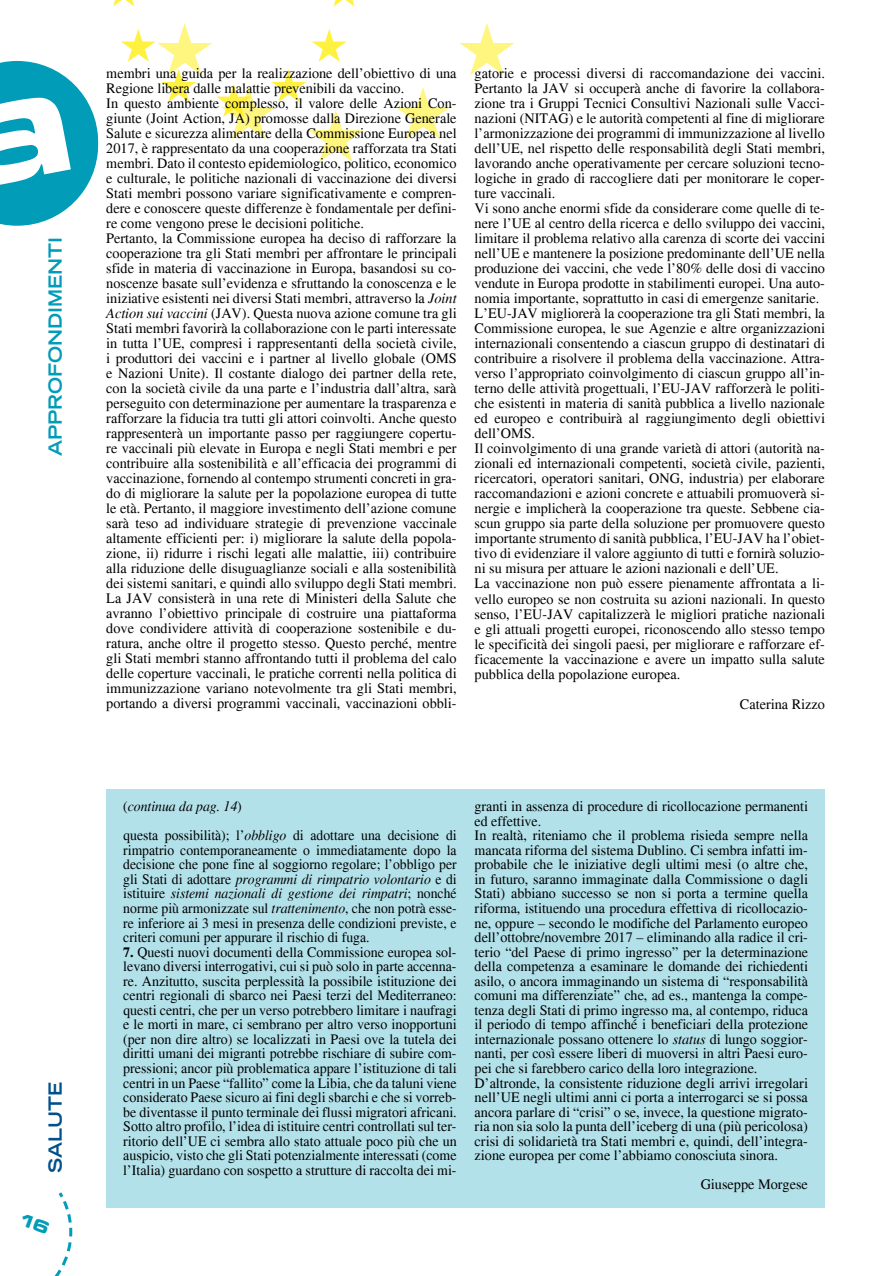
<style>
.page{position:relative;width:893px;height:1276px;background:#fff}
.page>*{position:absolute;margin:0;border:0;box-sizing:border-box;transform-origin:0 0}
.t1{font:700 expanded 18px "Trade Gothic LH";color:#009cb8}
.t2{font:700 expanded 18px "Trade Gothic LH";color:#00508c}
.t3{font:14.25px/15px "Times";color:#000}
.t4{font:14.25px/14.5px "Times";color:#000;scale:.96 1}
.s1{font-style:italic}
.s2{font-weight:700}
</style>
<div class="page">
<svg style="left:459px;top:23px;width:55px;height:52px"></svg>
<svg style="left:395px;top:87px;width:55px;height:52px"></svg>
<svg style="left:333px;top:0;width:22px;height:7px"></svg>
<svg style="left:121px;top:23px;width:242px;height:139px"></svg>
<svg style="left:113px;top:0;width:22px;height:7px"></svg>
<svg style="left:0;top:61px;width:98px;height:165px"></svg>
<div style="left:106px;top:789px;width:719px;height:419px;background:#b3e1ea"></div>
<svg style="left:54px;top:1192px;width:19px;height:84px"></svg>
<p class="t1" style="left:49px;top:456px;width:220px;rotate:-90deg">APPROFONDIMENTI</p>
<p class="t2" style="left:49px;top:1172px;width:92px;rotate:-90deg">SALUTE</p>
<p class="t3" style="left:106px;top:66px;width:352px">membri una guida per la realizzazione dell’obiettivo di una Regione libera dalle malattie prevenibili da vaccino.<br>In questo ambiente complesso, il valore delle Azioni Con&shy;giunte (Joint Action, JA) promosse dalla Direzione Generale Salute e sicurezza alimentare della Commissione Europea nel 2017, è rappresentato da una cooperazione rafforzata tra Stati membri. Dato il contesto epidemiologico, politico, economico e culturale, le politiche nazionali di vaccinazione dei diversi Stati membri possono variare significativamente e compren&shy;dere e conoscere queste differenze è fondamentale per defini&shy;re come vengono prese le decisioni politiche.<br>Pertanto, la Commissione europea ha deciso di rafforzare la cooperazione tra gli Stati membri per affrontare le principali sfide in materia di vaccinazione in Europa, basandosi su co&shy;noscenze basate sull’evidenza e sfruttando la conoscenza e le iniziative esistenti nei diversi Stati membri, attraverso la <span class="s1">Joint Action sui vaccini</span> (JAV). Questa nuova azione comune tra gli Stati membri favorirà la collaborazione con le parti interessate in tutta l’UE, compresi i rappresentanti della società civile, i produttori dei vaccini e i partner al livello globale (OMS e Nazioni Unite). Il costante dialogo dei partner della rete, con la società civile da una parte e l’industria dall’altra, sarà perseguito con determinazione per aumentare la trasparenza e rafforzare la fiducia tra tutti gli attori coinvolti. Anche questo rappresenterà un importante passo per raggiungere copertu&shy;re vaccinali più elevate in Europa e negli Stati membri e per contribuire alla sostenibilità e all’efficacia dei programmi di vaccinazione, fornendo al contempo strumenti concreti in gra&shy;do di migliorare la salute per la popolazione europea di tutte le età. Pertanto, il maggiore investimento dell’azione comune sarà teso ad individuare strategie di prevenzione vaccinale altamente efficienti per: i) migliorare la salute della popola&shy;zione, ii) ridurre i rischi legati alle malattie, iii) contribuire alla riduzione delle disuguaglianze sociali e alla sostenibilità dei sistemi sanitari, e quindi allo sviluppo degli Stati membri.<br>La JAV consisterà in una rete di Ministeri della Salute che avranno l’obiettivo principale di costruire una piattaforma dove condividere attività di cooperazione sostenibile e du&shy;ratura, anche oltre il progetto stesso. Questo perché, mentre gli Stati membri stanno affrontando tutti il problema del calo delle coperture vaccinali, le pratiche correnti nella politica di immunizzazione variano notevolmente tra gli Stati membri, portando a diversi programmi vaccinali, vaccinazioni obbli-</p>
<p class="t3" style="left:475px;top:66px;width:352px">gatorie e processi diversi di raccomandazione dei vaccini.<br>Pertanto la JAV si occuperà anche di favorire la collabora&shy;zione tra i Gruppi Tecnici Consultivi Nazionali sulle Vacci&shy;nazioni (NITAG) e le autorità competenti al fine di migliorare l’armonizzazione dei programmi di immunizzazione al livello dell’UE, nel rispetto delle responsabilità degli Stati membri, lavorando anche operativamente per cercare soluzioni tecno&shy;logiche in grado di raccogliere dati per monitorare le coper&shy;ture vaccinali.<br>Vi sono anche enormi sfide da considerare come quelle di te&shy;nere l’UE al centro della ricerca e dello sviluppo dei vaccini, limitare il problema relativo alla carenza di scorte dei vaccini nell’UE e mantenere la posizione predominante dell’UE nella produzione dei vaccini, che vede l’80% delle dosi di vaccino vendute in Europa prodotte in stabilimenti europei. Una auto&shy;nomia importante, soprattutto in casi di emergenze sanitarie.<br>L’EU-JAV migliorerà la cooperazione tra gli Stati membri, la Commissione europea, le sue Agenzie e altre organizzazioni internazionali consentendo a ciascun gruppo di destinatari di contribuire a risolvere il problema della vaccinazione. Attra&shy;verso l’appropriato coinvolgimento di ciascun gruppo all’in&shy;terno delle attività progettuali, l’EU-JAV rafforzerà le politi&shy;che esistenti in materia di sanità pubblica a livello nazionale ed europeo e contribuirà al raggiungimento degli obiettivi dell’OMS.<br>Il coinvolgimento di una grande varietà di attori (autorità na&shy;zionali ed internazionali competenti, società civile, pazienti, ricercatori, operatori sanitari, ONG, industria) per elaborare raccomandazioni e azioni concrete e attuabili promuoverà si&shy;nergie e implicherà la cooperazione tra queste. Sebbene cia&shy;scun gruppo sia parte della soluzione per promuovere questo importante strumento di sanità pubblica, l’EU-JAV ha l’obiet&shy;tivo di evidenziare il valore aggiunto di tutti e fornirà soluzio&shy;ni su misura per attuare le azioni nazionali e dell’UE.<br>La vaccinazione non può essere pienamente affrontata a li&shy;vello europeo se non costruita su azioni nazionali. In questo senso, l’EU-JAV capitalizzerà le migliori pratiche nazionali e gli attuali progetti europei, riconoscendo allo stesso tempo le specificità dei singoli paesi, per migliorare e rafforzare ef&shy;ficacemente la vaccinazione e avere un impatto sulla salute pubblica della popolazione europea.</p>
<p class="t3" style="left:740px;top:696px;width:87px">Caterina Rizzo</p>
<p class="t4" style="left:123px;top:791px;width:349px;line-height:29.1px">(<span class="s1">continua da pag. 14</span>)<br>questa possibilità); l’<span class="s1">obbligo</span> di adottare una decisione di</p>
<p class="t4" style="left:123px;top:842px;width:349px;text-align:justify">rimpatrio contemporaneamente o immediatamente dopo la decisione che pone fine al soggiorno regolare; l’obbligo per gli Stati di adottare <span class="s1">programmi di rimpatrio volontario</span> e di istituire <span class="s1">sistemi nazionali di gestione dei rimpatri</span>; nonché norme più armonizzate sul <span class="s1">trattenimento</span>, che non potrà esse&shy;re inferiore ai 3 mesi in presenza delle condizioni previste, e criteri comuni per appurare il rischio di fuga.</p>
<p class="t3" style="left:123px;top:944px;width:335px;line-height:14.5px;text-align:justify"><span class="s2">7.</span> Questi nuovi documenti della Commissione europea sol&shy;levano diversi interrogativi, cui si può solo in parte accenna&shy;re. Anzitutto, suscita perplessità la possibile istituzione dei centri regionali di sbarco nei Paesi terzi del Mediterraneo: questi centri, che per un verso potrebbero limitare i naufragi e le morti in mare, ci sembrano per altro verso inopportuni (per non dire altro) se localizzati in Paesi ove la tutela dei diritti umani dei migranti potrebbe rischiare di subire com&shy;pressioni; ancor più problematica appare l’istituzione di tali centri in un Paese “fallito” come la Libia, che da taluni viene considerato Paese sicuro ai fini degli sbarchi e che si vorreb&shy;be diventasse il punto terminale dei flussi migratori africani.<br>Sotto altro profilo, l’idea di istituire centri controllati sul ter&shy;ritorio dell’UE ci sembra allo stato attuale poco più che un auspicio, visto che gli Stati potenzialmente interessati (come l’Italia) guardano con sospetto a strutture di raccolta dei mi-</p>
<p class="t3" style="left:475px;top:799px;width:335px;line-height:14.5px">granti in assenza di procedure di ricollocazione permanenti ed effettive.<br>In realtà, riteniamo che il problema risieda sempre nella mancata riforma del sistema Dublino. Ci sembra infatti im&shy;probabile che le iniziative degli ultimi mesi (o altre che, in futuro, saranno immaginate dalla Commissione o dagli Stati) abbiano successo se non si porta a termine quella riforma, istituendo una procedura effettiva di ricollocazio&shy;ne, oppure – secondo le modifiche del Parlamento europeo dell’ottobre/novembre 2017 – eliminando alla radice il cri&shy;terio “del Paese di primo ingresso” per la determinazione della competenza a esaminare le domande dei richiedenti asilo, o ancora immaginando un sistema di “responsabilità comuni ma differenziate” che, ad es., mantenga la compe&shy;tenza degli Stati di primo ingresso ma, al contempo, riduca il periodo di tempo affinché i beneficiari della protezione internazionale possano ottenere lo <span class="s1">status</span> di lungo soggior&shy;nanti, per così essere liberi di muoversi in altri Paesi euro&shy;pei che si farebbero carico della loro integrazione.<br>D’altronde, la consistente riduzione degli arrivi irregolari nell’UE negli ultimi anni ci porta a interrogarci se si possa ancora parlare di “crisi” o se, invece, la questione migrato&shy;ria non sia solo la punta dell’iceberg di una (più pericolosa) crisi di solidarietà tra Stati membri e, quindi, dell’integra&shy;zione europea per come l’abbiamo conosciuta sinora.</p>
<p class="t3" style="left:701px;top:1177px;width:109px">Giuseppe Morgese</p>
</div>
